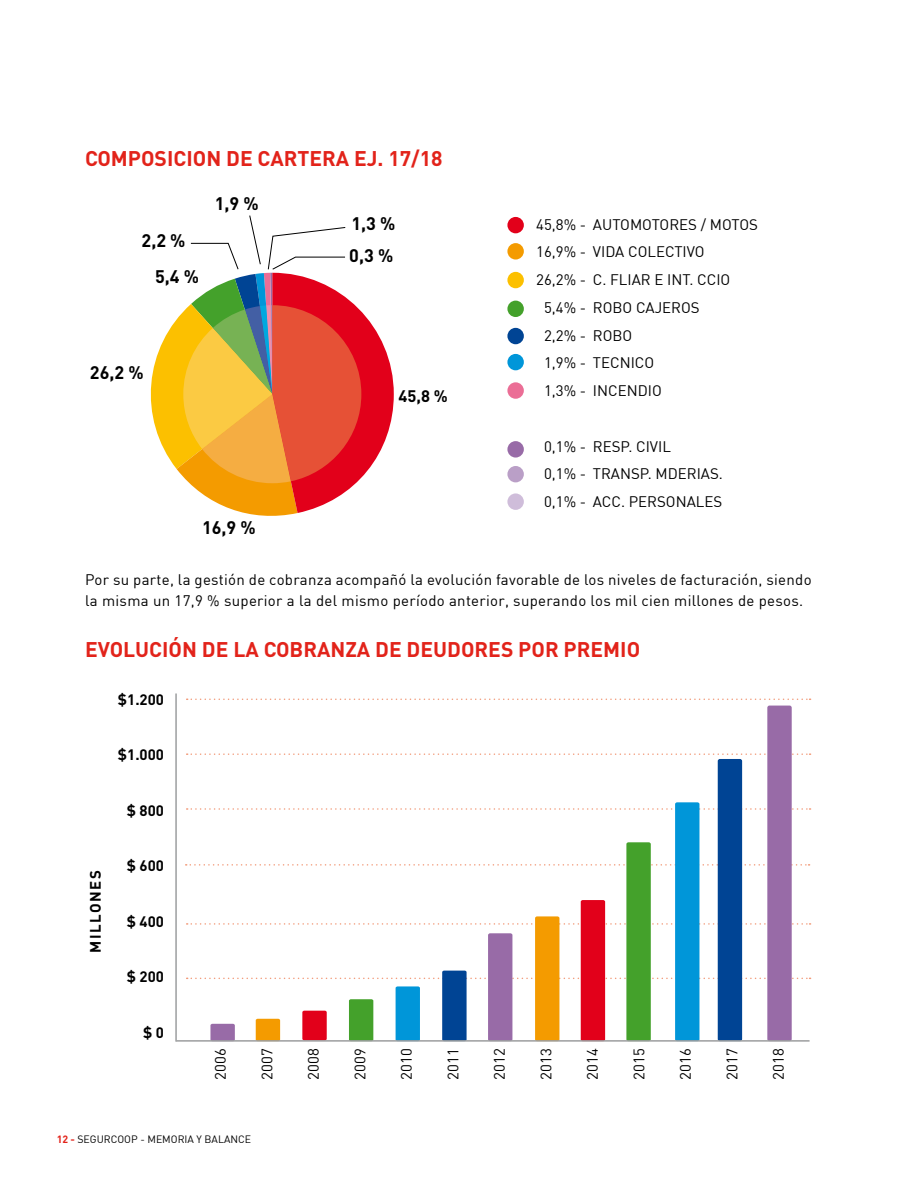
<style>
.page{position:relative;width:918px;height:1188px;background:#fff}
.page>*{position:absolute;margin:0;border:0;box-sizing:border-box;transform-origin:0 0}
.t1{font:700 21px "DIN Pro";color:#e2231a}
.t2{font:700 18px "DIN Pro";color:#000}
.t3{font:700 16.5px "DIN Pro";color:#000}
.t4{font:15px/21px "DIN";letter-spacing:.02em;color:#000}
.t5{font:15px/27.8px "DIN";color:#000}
.t6{font:700 15px "DIN Pro";color:#000}
.t7{font:700 15px "DIN Pro";letter-spacing:.1em;color:#000}
.t8{font:10.5px "DIN";color:#000}
.s1{font-family:"DIN Pro";font-weight:700;color:#e2231a}
</style>
<div class="page">
<svg style="left:187px;top:978px;width:624px;height:1px"></svg>
<svg style="left:187px;top:923px;width:624px;height:2px"></svg>
<svg style="left:186px;top:864px;width:624px;height:2px"></svg>
<svg style="left:187px;top:808px;width:624px;height:2px"></svg>
<svg style="left:187px;top:699px;width:624px;height:1px"></svg>
<svg style="left:187px;top:753px;width:624px;height:2px"></svg>
<div style="left:210px;top:1024px;width:25px;height:17px;background:#986ba7;border-radius:2px"></div>
<div style="left:256px;top:1019px;width:24px;height:22px;background:#f49b00;border-radius:2px"></div>
<div style="left:302px;top:1011px;width:25px;height:29px;background:#e2001a;border-radius:2px"></div>
<div style="left:581px;top:900px;width:24px;height:141px;background:#e2001a;border-radius:2px"></div>
<div style="left:349px;top:999px;width:24px;height:42px;background:#44a12b;border-radius:2px"></div>
<div style="left:626px;top:842px;width:25px;height:199px;background:#44a12b;border-radius:2px"></div>
<div style="left:396px;top:986px;width:24px;height:55px;background:#0096d9;border-radius:2px"></div>
<div style="left:675px;top:802px;width:24px;height:239px;background:#0096d9;border-radius:2px"></div>
<div style="left:718px;top:759px;width:24px;height:282px;background:#004494;border-radius:2px"></div>
<div style="left:767px;top:706px;width:25px;height:335px;background:#986ba7;border-radius:2px"></div>
<div style="left:442px;top:971px;width:25px;height:70px;background:#004494;border-radius:2px"></div>
<div style="left:488px;top:933px;width:24px;height:108px;background:#986ba7;border-radius:2px"></div>
<div style="left:535px;top:916px;width:24px;height:125px;background:#f49b00;border-radius:2px"></div>
<hr style="left:176px;top:1040px;width:634px;height:2px;background:#9c9e9f">
<hr style="left:175px;top:693px;width:2px;height:349px;background:#9c9e9f">
<svg style="left:150px;top:215px;width:244px;height:301px"></svg>
<div style="left:507px;top:217px;width:17px;height:16px;background:#e2001a;border-radius:50%"></div>
<div style="left:507px;top:243px;width:17px;height:17px;background:#f49b00;border-radius:50%"></div>
<div style="left:507px;top:272px;width:17px;height:16px;background:#fcc000;border-radius:50%"></div>
<div style="left:507px;top:301px;width:17px;height:16px;background:#44a12b;border-radius:50%"></div>
<div style="left:507px;top:328px;width:17px;height:16px;background:#004494;border-radius:50%"></div>
<div style="left:507px;top:354px;width:17px;height:16px;background:#0096d9;border-radius:50%"></div>
<div style="left:507px;top:382px;width:17px;height:17px;background:#eb6e96;border-radius:50%"></div>
<div style="left:507px;top:441px;width:17px;height:17px;background:#986ba7;border-radius:50%"></div>
<div style="left:507px;top:466px;width:17px;height:16px;background:#ba9fc7;border-radius:50%"></div>
<div style="left:507px;top:493px;width:17px;height:17px;background:#cfbdda;border-radius:50%"></div>
<h1 class="t1" style="left:85px;top:144px;width:359px">COMPOSICION DE CARTERA EJ. 17/18</h1>
<p class="t2" style="left:142px;top:228px;width:46px">2,2 %</p>
<p class="t2" style="left:155px;top:264px;width:46px">5,4 %</p>
<p class="t2" style="left:215px;top:192px;width:46px">1,9 %</p>
<p class="t2" style="left:90px;top:361px;width:55px">26,2 %</p>
<p class="t2" style="left:202px;top:515px;width:55px">16,9 %</p>
<p class="t2" style="left:351px;top:211px;width:46px">1,3 %</p>
<p class="t2" style="left:349px;top:243px;width:46px">0,3 %</p>
<p class="t3" style="left:399px;top:385px;width:51px">45,8 %</p>
<p class="t5" style="left:536px;top:210px;width:223px">45,8% - AUTOMOTORES / MOTOS</p>
<p class="t5" style="left:536px;top:238px;width:170px">16,9% - VIDA COLECTIVO</p>
<p class="t5" style="left:536px;top:266px;width:196px">26,2% - C. FLIAR E INT. CCIO</p>
<p class="t5" style="left:544px;top:293px;width:157px">5,4% - ROBO CAJEROS</p>
<p class="t4" style="left:544px;top:324px;width:90px">2,2% - ROBO</p>
<p class="t5" style="left:544px;top:349px;width:112px">1,9% - TECNICO</p>
<p class="t5" style="left:544px;top:377px;width:119px">1,3% - INCENDIO</p>
<p class="t5" style="left:544px;top:432px;width:180px">0,1% - RESP. CIVIL<br>0,1% - TRANSP. MDERIAS.<br>0,1% - ACC. PERSONALES</p>
<p class="t4" style="left:85px;top:569px;width:728px">Por su parte, la gestión de cobranza acompañó la evolución favorable de los niveles de facturación, siendo la misma un 17,9 % superior a la del mismo período anterior, superando los mil cien millones de pesos.</p>
<h1 class="t1" style="left:85px;top:635px;width:557px">EVOLUCIÓN DE LA COBRANZA DE DEUDORES POR PREMIO</h1>
<p class="t6" style="left:118px;top:689px;width:48px">$1.200</p>
<p class="t6" style="left:118px;top:745px;width:48px">$1.000</p>
<p class="t7" style="left:85px;top:953px;width:84px;rotate:-90deg">MILLONES</p>
<p class="t6" style="left:127px;top:800px;width:39px">$ 800</p>
<p class="t6" style="left:127px;top:856px;width:39px">$ 600</p>
<p class="t6" style="left:127px;top:911px;width:39px">$ 400</p>
<p class="t6" style="left:127px;top:967px;width:39px">$ 200</p>
<p class="t6" style="left:143px;top:1022px;width:22px">$ 0</p>
<p class="t4" style="left:210px;top:1080px;width:34px;rotate:-90deg">2006</p>
<p class="t4" style="left:256px;top:1080px;width:34px;rotate:-90deg">2007</p>
<p class="t4" style="left:303px;top:1080px;width:34px;rotate:-90deg">2008</p>
<p class="t4" style="left:349px;top:1080px;width:34px;rotate:-90deg">2009</p>
<p class="t4" style="left:396px;top:1080px;width:34px;rotate:-90deg">2010</p>
<p class="t4" style="left:442px;top:1080px;width:34px;rotate:-90deg">2011</p>
<p class="t4" style="left:489px;top:1080px;width:34px;rotate:-90deg">2012</p>
<p class="t4" style="left:535px;top:1080px;width:34px;rotate:-90deg">2013</p>
<p class="t4" style="left:582px;top:1080px;width:34px;rotate:-90deg">2014</p>
<p class="t4" style="left:628px;top:1080px;width:34px;rotate:-90deg">2015</p>
<p class="t4" style="left:675px;top:1080px;width:34px;rotate:-90deg">2016</p>
<p class="t4" style="left:721px;top:1080px;width:34px;rotate:-90deg">2017</p>
<p class="t4" style="left:768px;top:1080px;width:34px;rotate:-90deg">2018</p>
<p class="t8" style="left:57px;top:1133px;width:196px"><span class="s1">12 -</span> SEGURCOOP - MEMORIA Y BALANCE</p>
</div>
